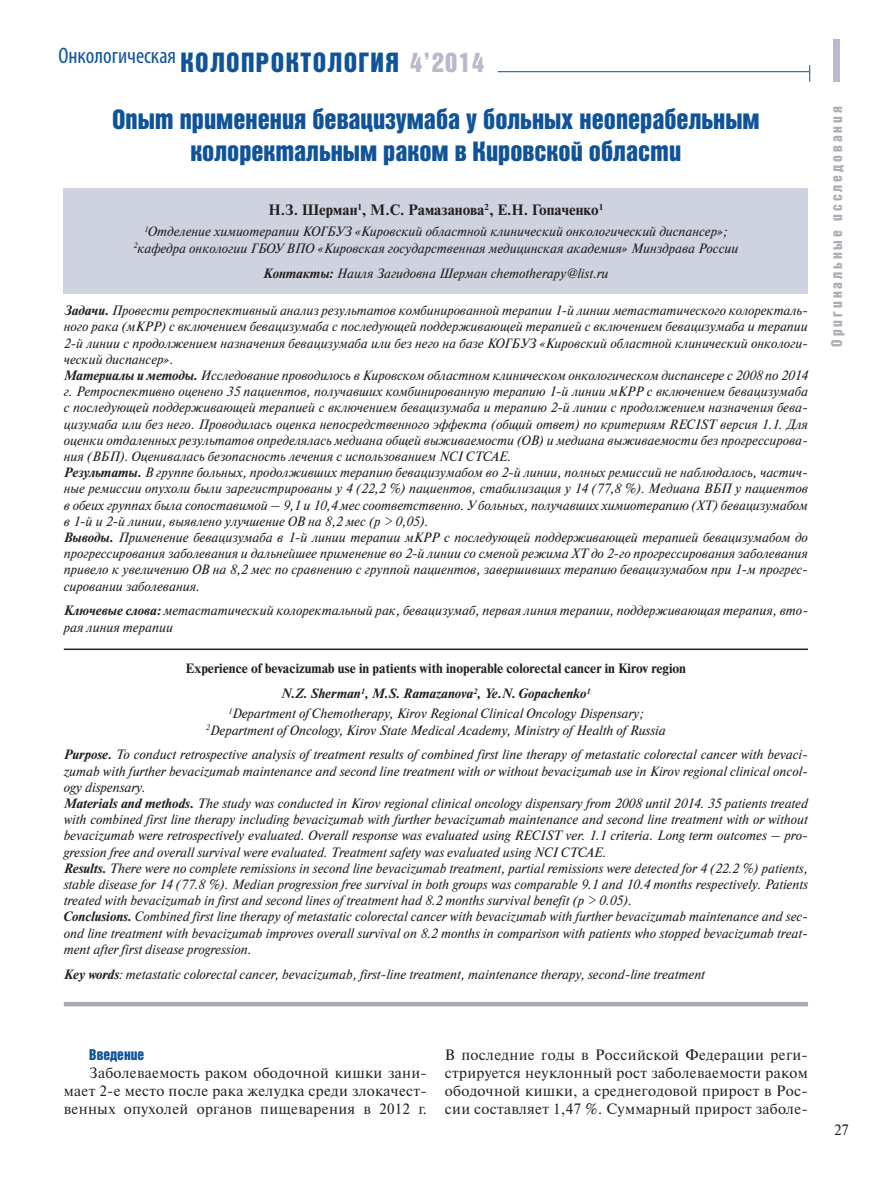
<style>
.page{position:relative;width:893px;height:1191px;background:#fff}
.page>*{position:absolute;margin:0;border:0;box-sizing:border-box;transform-origin:0 0}
.t1{font:27px/32.4px "Bastion Kontrast Alt C";color:#105399;text-align:center}
.t2{font:27px "Bastion Kontrast Alt C";letter-spacing:.05em;color:#105399}
.t3{font:condensed 22.5px "Myriad Pro";color:#105399}
.t4{font:15px/18px "Newton C";letter-spacing:.02em;color:#1f2020;text-align:justify}
.t5{font:700 15px "Newton C";color:#231f20}
.t6{font:15px "Bastion Kontrast Alt C";letter-spacing:.2em;color:#abafb5}
.t7{font:15px "Bastion Kontrast Alt C";color:#105399}
.t8{font:15px "Newton C";color:#231f20}
.t9{font:italic 13.5px/16.2px "Newton C";color:#231f20}
.t10{font:700 13.5px/24.8px "Newton C";color:#231f20;text-align:center}
.s1{color:#b8b9cc}
.s2{font-weight:700}
.s3{font-style:italic}
</style>
<div class="page">
<div style="left:833px;top:40px;width:7px;height:42px;background:#b8b9cc"></div>
<svg style="left:809px;top:65px;width:1px;height:17px"></svg>
<hr style="left:498px;top:71px;width:311px;height:1px;background:#105399">
<div style="left:64px;top:188px;width:744px;height:105px;background:#ced3df"></div>
<hr style="left:64px;top:648px;width:744px;height:2px;background:#231f20">
<hr style="left:64px;top:1002px;width:744px;height:4px;background:#a7abb7">
<h2 class="t3" style="left:58px;top:42px;width:119px">Онкологическая</h2>
<h1 class="t2" style="left:180px;top:48px;width:305px">КОЛОПРОКТОЛОГИЯ <span class="s1">4’2014</span></h1>
<h1 class="t1" style="left:112px;top:103px;width:649px">Опыт применения бевацизумаба у больных неоперабельным колоректальным раком в Кировской области</h1>
<p class="t5" style="left:269px;top:202px;width:336px">Н.З. Шерман<sup>1</sup>, М.С. Рамазанова<sup>2</sup>, Е.Н. Гопаченко<sup>1</sup></p>
<p class="t9" style="left:133px;top:223px;width:606px;text-align:center"><sup>1</sup>Отделение химиотерапии КОГБУЗ «Кировский областной клинический онкологический диспансер»;<br><sup>2</sup>кафедра онкологии ГБОУ ВПО «Кировская государственная медицинская академия» Минздрава России</p>
<p class="t9" style="left:263px;top:265px;width:347px"><span class="s2">Контакты:</span> Наиля Загидовна Шерман chemotherapy@list.ru</p>
<p class="t9" style="left:64px;top:302px;width:746px"><span class="s2">Задачи.</span> Провести ретроспективный анализ результатов комбинированной терапии 1-й линии метастатического колоректаль&shy;ного рака (мКРР) с включением бевацизумаба с последующей поддерживающей терапией с включением бевацизумаба и терапии 2-й линии с продолжением назначения бевацизумаба или без него на базе КОГБУЗ «Кировский областной клинический онкологи&shy;ческий диспансер».<br><span class="s2">Материалы и методы.</span> Исследование проводилось в Кировском областном клиническом онкологическом диспансере с 2008 по 2014 г. Ретроспективно оценено 35 пациентов, получавших комбинированную терапию 1-й линии мКРР с включением бевацизумаба с последующей поддерживающей терапией с включением бевацизумаба и терапию 2-й линии с продолжением назначения бева&shy;цизумаба или без него. Проводилась оценка непосредственного эффекта (общий ответ) по критериям RECIST версия 1.1. Для оценки отдаленных результатов определялась медиана общей выживаемости (ОВ) и медиана выживаемости без прогрессирова&shy;ния (ВБП). Оценивалась безопасность лечения с использованием NCI CTCAE.<br><span class="s2">Результаты.</span> В группе больных, продолживших терапию бевацизумабом во 2-й линии, полных ремиссий не наблюдалось, частич&shy;ные ремиссии опухоли были зарегистрированы у 4 (22,2 %) пациентов, стабилизация у 14 (77,8 %). Медиана ВБП у пациентов в обеих группах была сопоставимой – 9,1 и 10,4 мес соответственно. У больных, получавших химиотерапию (ХТ) бевацизумабом в 1-й и 2-й линии, выявлено улучшение ОВ на 8,2 мес (p &gt; 0,05).<br><span class="s2">Выводы.</span> Применение бевацизумаба в 1-й линии терапии мКРР с последующей поддерживающей терапией бевацизумабом до прогрессирования заболевания и дальнейшее применение во 2-й линии со сменой режима ХТ до 2-го прогрессирования заболевания привело к увеличению ОВ на 8,2 мес по сравнению с группой пациентов, завершивших терапию бевацизумабом при 1-м прогрес&shy;сировании заболевания.</p>
<p class="t9" style="left:64px;top:602px;width:746px"><span class="s2">Ключевые слова:</span> метастатический колоректальный рак, бевацизумаб, первая линия терапии, поддерживающая терапия, вто&shy;рая линия терапии</p>
<p class="t10" style="left:186px;top:656px;width:502px">Experience of bevacizumab use in patients with inoperable colorectal cancer in Kirov region<br><span class="s3">N.Z. Sherman</span><sup>1</sup><span class="s3">, M.S. Ramazanova</span><sup>2</sup><span class="s3">, Ye.N. Gopachenko</span><sup>1</sup></p>
<p class="t9" style="left:206px;top:706px;width:461px;text-align:center"><sup>1</sup>Department of Chemotherapy, Kirov Regional Clinical Oncology Dispensary;<br><sup>2</sup>Department of Oncology, Kirov State Medical Academy, Ministry of Health of Russia</p>
<p class="t9" style="left:64px;top:746px;width:746px"><span class="s2">Purpose.</span> To conduct retrospective analysis of treatment results of combined first line therapy of metastatic colorectal cancer with bevaci&shy;zumab with further bevacizumab maintenance and second line treatment with or without bevacizumab use in Kirov regional clinical oncol&shy;ogy dispensary.<br><span class="s2">Materials and methods.</span> The study was conducted in Kirov regional clinical oncology dispensary from 2008 until 2014. 35 patients treated with combined first line therapy including bevacizumab with further bevacizumab maintenance and second line treatment with or without bevacizumab were retrospectively evaluated. Overall response was evaluated using RECIST ver. 1.1 criteria. Long term outcomes – pro&shy;gression free and overall survival were evaluated. Treatment safety was evaluated using NCI CTCAE.<br><span class="s2">Results.</span> There were no complete remissions in second line bevacizumab treatment, partial remissions were detected for 4 (22.2 %) patients, stable disease for 14 (77.8 %). Median progression free survival in both groups was comparable 9.1 and 10.4 months respectively. Patients treated with bevacizumab in first and second lines of treatment had 8.2 months survival benefit (p &gt; 0.05).<br><span class="s2">Conclusions.</span> Combined first line therapy of metastatic colorectal cancer with bevacizumab with further bevacizumab maintenance and sec&shy;ond line treatment with bevacizumab improves overall survival on 8.2 months in comparison with patients who stopped bevacizumab treat&shy;ment after first disease progression.</p>
<p class="t9" style="left:64px;top:966px;width:643px"><span class="s2">Key words</span>: metastatic colorectal cancer, bevacizumab, first-line treatment, maintenance therapy, second-line treatment</p>
<p class="t6" style="left:829px;top:347px;width:242px;rotate:-90deg">Оригинальные исследования</p>
<p class="t7" style="left:89px;top:1047px;width:56px">Введение</p>
<p class="t4" style="left:64px;top:1064px;width:365px;text-indent:26px">Заболеваемость раком ободочной кишки зани&shy;мает 2‑е место после рака желудка среди злокачест&shy;венных опухолей органов пищеварения в 2012 г.</p>
<p class="t4" style="left:445px;top:1046px;width:365px">В последние годы в Российской Федерации реги&shy;стрируется неуклонный рост заболеваемости раком ободочной кишки, а среднегодовой прирост в Рос&shy;сии составляет 1,47 %. Суммарный прирост заболе-</p>
<p class="t8" style="left:834px;top:1121px;width:17px">27</p>
</div>
